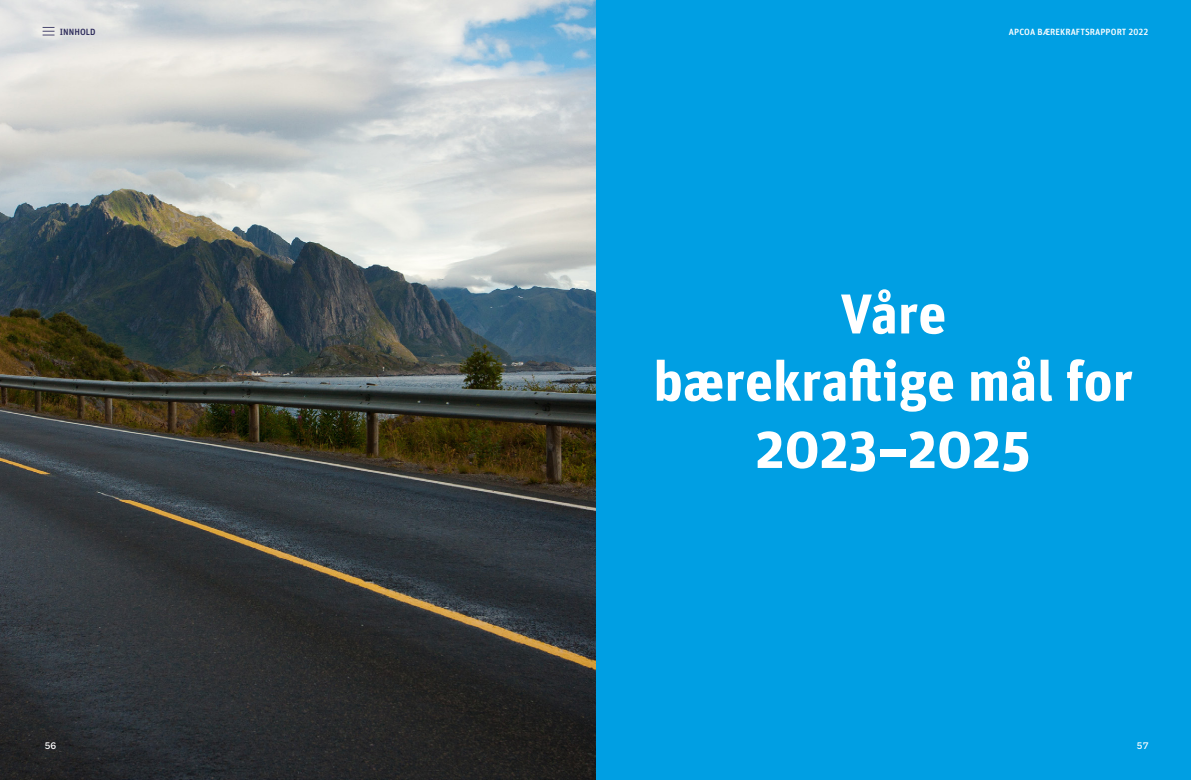
<style>
.page{position:relative;width:1191px;height:780px;background:#fff}
.page>*{position:absolute;margin:0;border:0;box-sizing:border-box;transform-origin:0 0}
.t1{font:700 56px/67.2px "Unit Pro";color:#fff;text-align:center}
.t2{font:500 9px "Unit Pro";letter-spacing:.01em;color:#fff}
.t3{font:500 9px "Unit Pro";letter-spacing:.01em;color:#2a2859}
.t4{font:500 9px "Oslo Sans";color:#fff}
</style>
<div class="page">
<div style="left:595px;top:0;width:596px;height:780px;background:#009fe3"></div>
<img style="left:0;top:0;width:595px;height:780px">
<svg style="left:43px;top:27px;width:11px;height:9px"></svg>
<p class="t3" style="left:60px;top:25px;width:38px">INNHOLD</p>
<p class="t2" style="left:1009px;top:25px;width:141px">APCOA BÆREKRAFTSRAPPORT 2022</p>
<h2 class="t1" style="left:840px;top:277px;width:108px">Våre</h2>
<h2 class="t1" style="left:653px;top:344px;width:481px">bærekraftige mål for<br>2023–2025</h2>
<p class="t4" style="left:45px;top:740px;width:13px">56</p>
<p class="t4" style="left:1137px;top:740px;width:13px">57</p>
</div>
